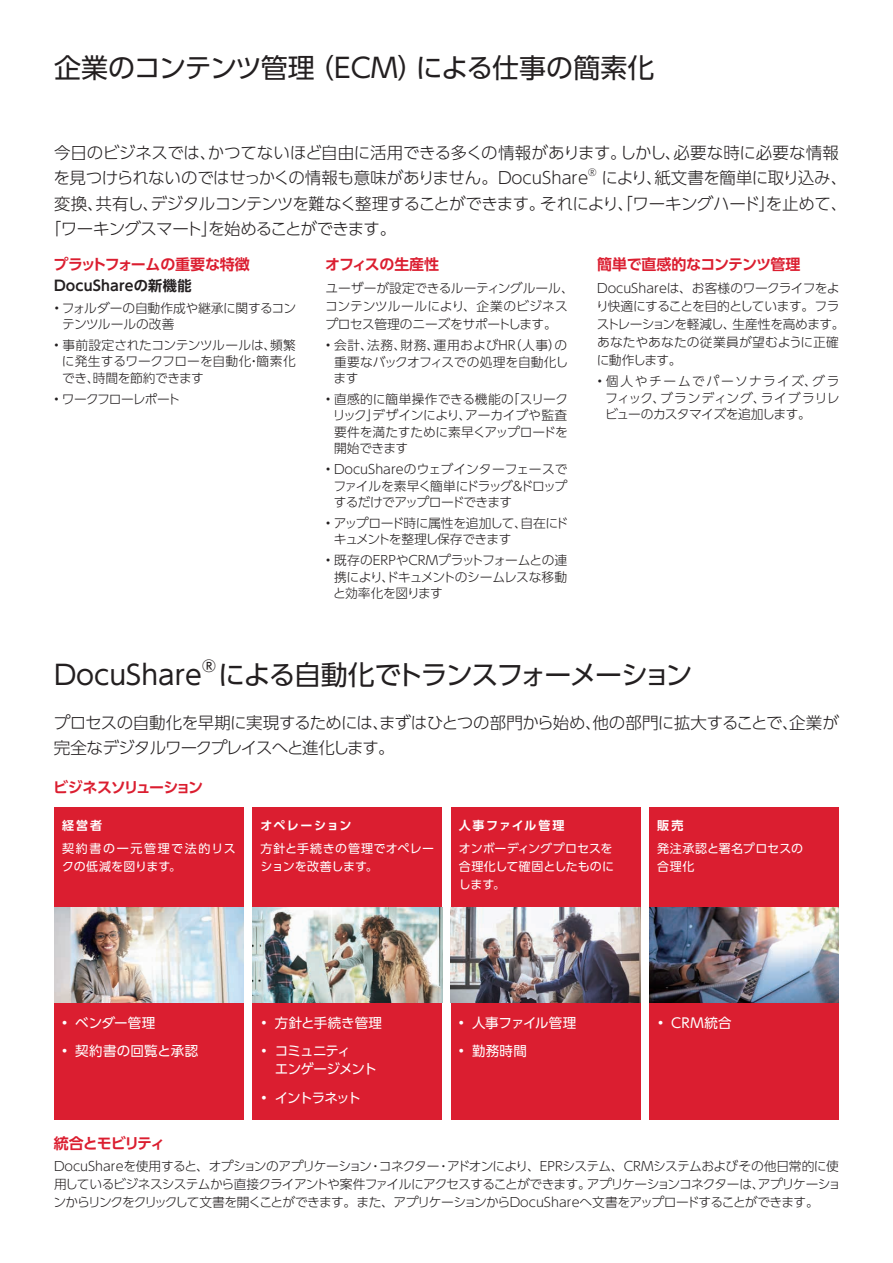
<style>
.page{position:relative;width:893px;height:1263px;background:#fff}
.page>*{position:absolute;margin:0;border:0;box-sizing:border-box;transform-origin:0 0}
.t1{font:27px "UD Shin Go Pr 6 N";color:#231f20}
.t2{font:27px "UD Shin Go Pr 6 N";letter-spacing:-.065em;color:#231f20}
.t3{font:300 16.5px/25.5px "UD Shin Go Pr 6 N";letter-spacing:-.03em;color:#231f20}
.t4{font:300 16.5px/25.5px "UD Shin Go Pr 6 N";letter-spacing:-.01em;color:#231f20}
.t5{font:300 16.5px "UD Shin Go Pr 6 N";letter-spacing:-.05em;color:#231f20}
.t6{font:15.75px "UD Shin Go Pr 6 N";color:#231f20}
.t7{font:700 15px "UD Shin Go Pr 6 N De";letter-spacing:-.02em;color:#db1e30}
.t8{font:700 15px "UD Shin Go Pr 6 N De";letter-spacing:-.025em;color:#db1e30}
.t9{font:700 15px "UD Shin Go Pr 6 N De";letter-spacing:-.09em;color:#db1e30}
.t10{font:700 15px "UD Shin Go Pr 6 N De";letter-spacing:-.08em;color:#db1e30}
.t11{font:700 14.25px "UD Shin Go Pr 6 N De";letter-spacing:.01em;color:#231f20}
.t12{font:13.5px "UD Shin Go Pr 6 N";letter-spacing:-.02em;color:#fff}
.t13{font:13.5px/18px "UD Shin Go Pr 6 N";letter-spacing:-.055em;color:#fff}
.t14{font:13.5px "UD Shin Go Pr 6 N";letter-spacing:.015em;color:#fff}
.t15{font:13.5px "UD Shin Go Pr 6 N";letter-spacing:-.095em;color:#fff}
.t16{font:300 12.75px/16.5px "UD Shin Go Pr 6 N";letter-spacing:-.035em;color:#231f20;text-align:justify}
.t17{font:300 12.75px/18px "UD Shin Go Pr 6 N";letter-spacing:-.055em;color:#231f20}
.t18{font:300 12.75px/18px "UD Shin Go Pr 6 N";letter-spacing:-.015em;color:#231f20}
.t19{font:300 12.75px "UD Shin Go Pr 6 N";letter-spacing:-.08em;color:#231f20}
.t20{font:12px/18px "UD Shin Go Pr 6 N";letter-spacing:.015em;color:#fff}
.t21{font:12px/18px "UD Shin Go Pr 6 N";letter-spacing:.095em;color:#fff}
.t22{font:700 12px "UD Shin Go Pr 6 N De";letter-spacing:.135em;color:#fff}
.t23{font:700 12px "UD Shin Go Pr 6 N De";letter-spacing:.095em;color:#fff}
.t24{font:300 9.6px "UD Shin Go Pr 6 N";color:#231f20}
</style>
<div class="page">
<div style="left:54px;top:808px;width:190px;height:312px;background:#db1e30"></div>
<img style="left:54px;top:907px;width:190px;height:95px">
<div style="left:252px;top:808px;width:190px;height:312px;background:#db1e30"></div>
<img style="left:252px;top:907px;width:190px;height:95px">
<div style="left:451px;top:808px;width:190px;height:312px;background:#db1e30"></div>
<img style="left:451px;top:907px;width:190px;height:95px">
<div style="left:649px;top:808px;width:190px;height:312px;background:#db1e30"></div>
<img style="left:649px;top:907px;width:190px;height:95px">
<h1 class="t1" style="left:54px;top:46px;width:602px">企業のコンテンツ管理（ECM）による仕事の簡素化</h1>
<p class="t4" style="left:54px;top:139px;width:787px">今日のビジネスでは、かつてないほど自由に活用できる多くの情報があります。しかし、必要な時に必要な情報を見つけられないのではせっかくの情報も意味がありません。DocuShare</p>
<p class="t24" style="left:588px;top:165px;width:10px">®</p>
<p class="t3" style="left:602px;top:164px;width:247px">により、紙文書を簡単に取り込み、</p>
<p class="t3" style="left:54px;top:190px;width:795px">変換、共有し、デジタルコンテンツを難なく整理することができます。それにより、「ワーキングハード」を止めて、</p>
<p class="t5" style="left:45px;top:215px;width:353px">「ワーキングスマート」を始めることができます。</p>
<p class="t8" style="left:54px;top:252px;width:198px">プラットフォームの重要な特徴</p>
<p class="t11" style="left:54px;top:274px;width:139px">DocuShareの新機能</p>
<p class="t18" style="left:62px;top:299px;width:236px;line-height:16.5px;text-indent:-8px">• フォルダーの自動作成や継承に関するコンテンツルールの改善</p>
<p class="t16" style="left:62px;top:336px;width:235px;text-indent:-8px">• 事前設定されたコンテンツルールは、頻繁に発生するワークフローを自動化・簡素化でき、時間を節約できます</p>
<p class="t19" style="left:54px;top:388px;width:128px">• ワークフローレポート</p>
<p class="t7" style="left:597px;top:252px;width:205px">簡単で直感的なコンテンツ管理</p>
<p class="t16" style="left:596px;top:278px;width:250px;line-height:18px;text-align:left">DocuShareは、お客様のワークライフをより快適にすることを目的としています。フラストレーションを軽減し、生産性を高めます。あなたやあなたの従業員が望むように正確に動作します。</p>
<p class="t16" style="left:605px;top:372px;width:236px;text-indent:-8px">• 個人やチームでパーソナライズ、グラフィック、ブランディング、ライブラリレビューのカスタマイズを追加します。</p>
<p class="t7" style="left:325px;top:252px;width:116px">オフィスの生産性</p>
<p class="t18" style="left:325px;top:278px;width:250px">ユーザーが設定できるルーティングルール、コンテンツルールにより、企業のビジネスプロセス管理のニーズをサポートします。</p>
<p class="t16" style="left:334px;top:336px;width:236px;text-indent:-8px">• 会計、法務、財務、運用およびHR（人事）の重要なバックオフィスでの処理を自動化します</p>
<p class="t16" style="left:333px;top:390px;width:237px;text-indent:-7px">• 直感的に簡単操作できる機能の「スリークリック」デザインにより、アーカイブや監査要件を満たすために素早くアップロードを開始できます</p>
<p class="t16" style="left:333px;top:460px;width:236px;text-indent:-8px">• DocuShareのウェブインターフェースでファイルを素早く簡単にドラッグ&amp;ドロップするだけでアップロードできます</p>
<p class="t16" style="left:334px;top:514px;width:236px;text-indent:-8px">• アップロード時に属性を追加して、自在にドキュメントを整理し保存できます</p>
<p class="t16" style="left:333px;top:551px;width:236px;text-indent:-8px">• 既存のERPやCRMプラットフォームとの連携により、ドキュメントのシームレスな移動と効率化を図ります</p>
<h1 class="t1" style="left:54px;top:653px;width:149px">DocuShare</h1>
<p class="t6" style="left:202px;top:653px;width:15px">®</p>
<h1 class="t2" style="left:218px;top:653px;width:476px">による自動化でトランスフォーメーション</h1>
<p class="t3" style="left:54px;top:709px;width:787px">プロセスの自動化を早期に実現するためには、まずはひとつの部門から始め、他の部門に拡大することで、企業が完全なデジタルワークプレイスへと進化します。</p>
<p class="t9" style="left:53px;top:775px;width:151px">ビジネスソリューション</p>
<p class="t22" style="left:62px;top:815px;width:42px">経営者</p>
<p class="t21" style="left:62px;top:839px;width:175px">契約書の一元管理で法的リスクの低減を図ります。</p>
<p class="t23" style="left:260px;top:815px;width:93px">オペレーション</p>
<p class="t20" style="left:260px;top:839px;width:175px">方針と手続きの管理でオペレーションを改善します。</p>
<p class="t22" style="left:459px;top:815px;width:107px">人事ファイル管理</p>
<p class="t20" style="left:459px;top:839px;width:157px">オンボーディングプロセスを合理化して確固としたものにします。</p>
<p class="t22" style="left:657px;top:815px;width:28px">販売</p>
<p class="t20" style="left:657px;top:839px;width:147px">発注承認と署名プロセスの合理化</p>
<p class="t12" style="left:62px;top:1011px;width:95px">• ベンダー管理</p>
<p class="t14" style="left:62px;top:1040px;width:138px">• 契約書の回覧と承認</p>
<p class="t12" style="left:261px;top:1011px;width:122px">• 方針と手続き管理</p>
<p class="t13" style="left:275px;top:1042px;width:104px;text-indent:-14px">• コミュニティ<br>エンゲージメント</p>
<p class="t15" style="left:261px;top:1087px;width:101px">• イントラネット</p>
<p class="t12" style="left:459px;top:1011px;width:119px">• 人事ファイル管理</p>
<p class="t12" style="left:459px;top:1040px;width:70px">• 勤務時間</p>
<p class="t12" style="left:658px;top:1011px;width:75px">• CRM統合</p>
<p class="t10" style="left:54px;top:1131px;width:113px">統合とモビリティ</p>
<p class="t17" style="left:54px;top:1157px;width:789px">DocuShareを使用すると、オプションのアプリケーション・コネクター・アドオンにより、EPRシステム、CRMシステムおよびその他日常的に使用しているビジネスシステムから直接クライアントや案件ファイルにアクセスすることができます。アプリケーションコネクターは、アプリケーションからリンクをクリックして文書を開くことができます。また、アプリケーションからDocuShareへ文書をアップロードすることができます。</p>
</div>
